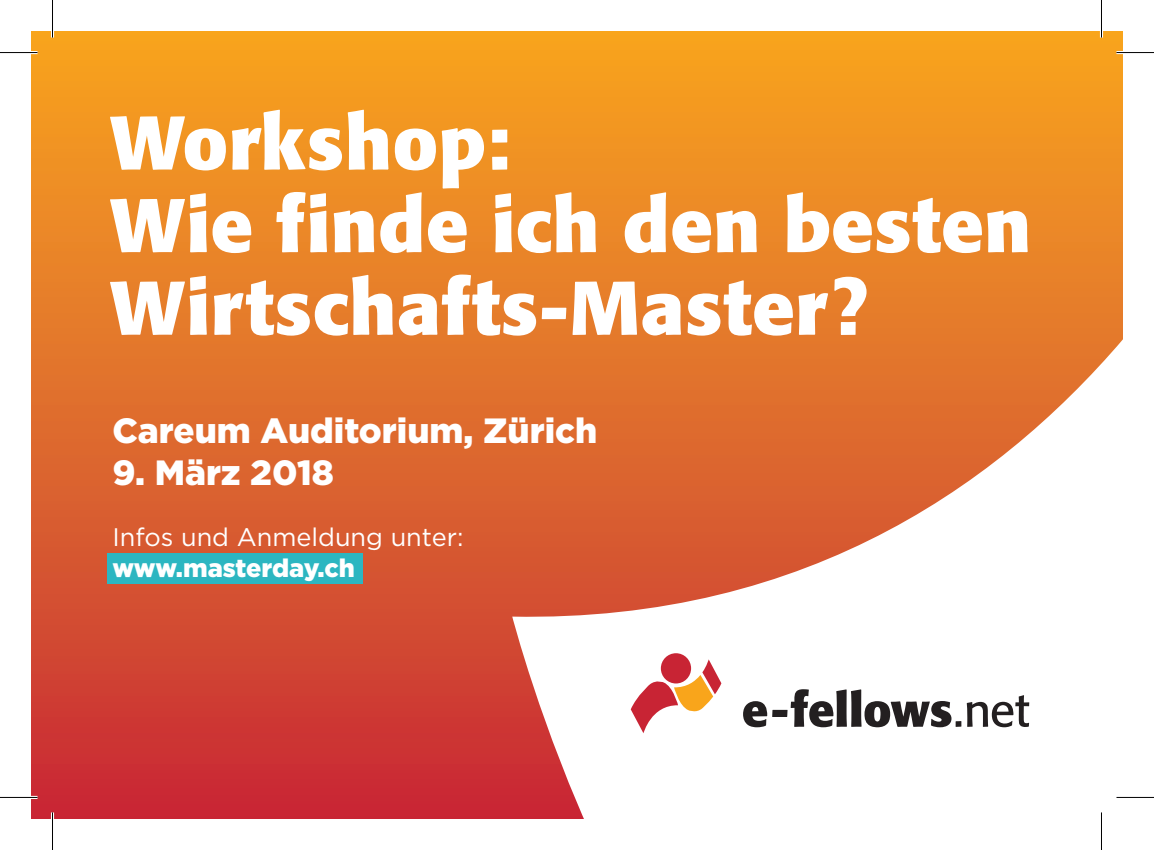
<style>
.page{position:relative;width:1154px;height:850px;background:#fff}
.page>*{position:absolute;margin:0;border:0;box-sizing:border-box;transform-origin:0 0}
.t1{font:700 75px/82.5px "Formata";letter-spacing:.01em;color:#fff}
.t2{font:900 35px "Gotham HTF";color:#fff}
.t3{font:25.25px "Gotham HTF";color:#fff}
.t4{font:900 25.25px "Gotham HTF";letter-spacing:-.01em;color:#fff}
</style>
<div class="page">
<div style="left:31px;top:31px;width:1092px;height:787px;background:linear-gradient(to bottom,#f8a820,#c62b38)"></div>
<svg style="left:512px;top:324px;width:611px;height:494px"></svg>
<div style="left:661px;top:653px;width:30px;height:30px;background:#c82434;border-radius:50%"></div>
<svg style="left:631px;top:659px;width:90px;height:74px"></svg>
<svg style="left:743px;top:688px;width:218px;height:39px"></svg>
<svg style="left:967px;top:694px;width:62px;height:33px"></svg>
<div style="left:107px;top:553px;width:256px;height:30px;background:#2cb6c1"></div>
<hr style="left:0;top:51px;width:38px;height:3px;background:#fff">
<hr style="left:1116px;top:51px;width:38px;height:3px;background:#fff">
<hr style="left:0;top:795px;width:38px;height:3px;background:#fff">
<hr style="left:1116px;top:795px;width:38px;height:3px;background:#fff">
<hr style="left:51px;top:0;width:3px;height:38px;background:#fff">
<hr style="left:51px;top:812px;width:3px;height:37px;background:#fff">
<hr style="left:1100px;top:0;width:3px;height:38px;background:#fff">
<hr style="left:1100px;top:812px;width:3px;height:37px;background:#fff">
<hr style="left:0;top:52px;width:38px;height:1px;background:#000">
<hr style="left:1116px;top:52px;width:38px;height:1px;background:#000">
<hr style="left:0;top:796px;width:38px;height:1px;background:#000">
<hr style="left:1116px;top:796px;width:38px;height:1px;background:#000">
<hr style="left:52px;top:0;width:1px;height:38px;background:#000">
<hr style="left:52px;top:812px;width:1px;height:37px;background:#000">
<hr style="left:1101px;top:0;width:1px;height:38px;background:#000">
<hr style="left:1101px;top:812px;width:1px;height:37px;background:#000">
<p class="t1" style="left:110px;top:101px;width:923px">Workshop:<br>Wie finde ich den besten<br>Wirtschafts-Master?</p>
<p class="t2" style="left:112px;top:410px;width:486px">Careum Auditorium, Zürich</p>
<p class="t2" style="left:112px;top:452px;width:223px">9. März 2018</p>
<p class="t3" style="left:112px;top:523px;width:353px">Infos und Anmeldung unter:</p>
<p class="t4" style="left:112px;top:552px;width:244px">www.masterday.ch</p>
</div>
